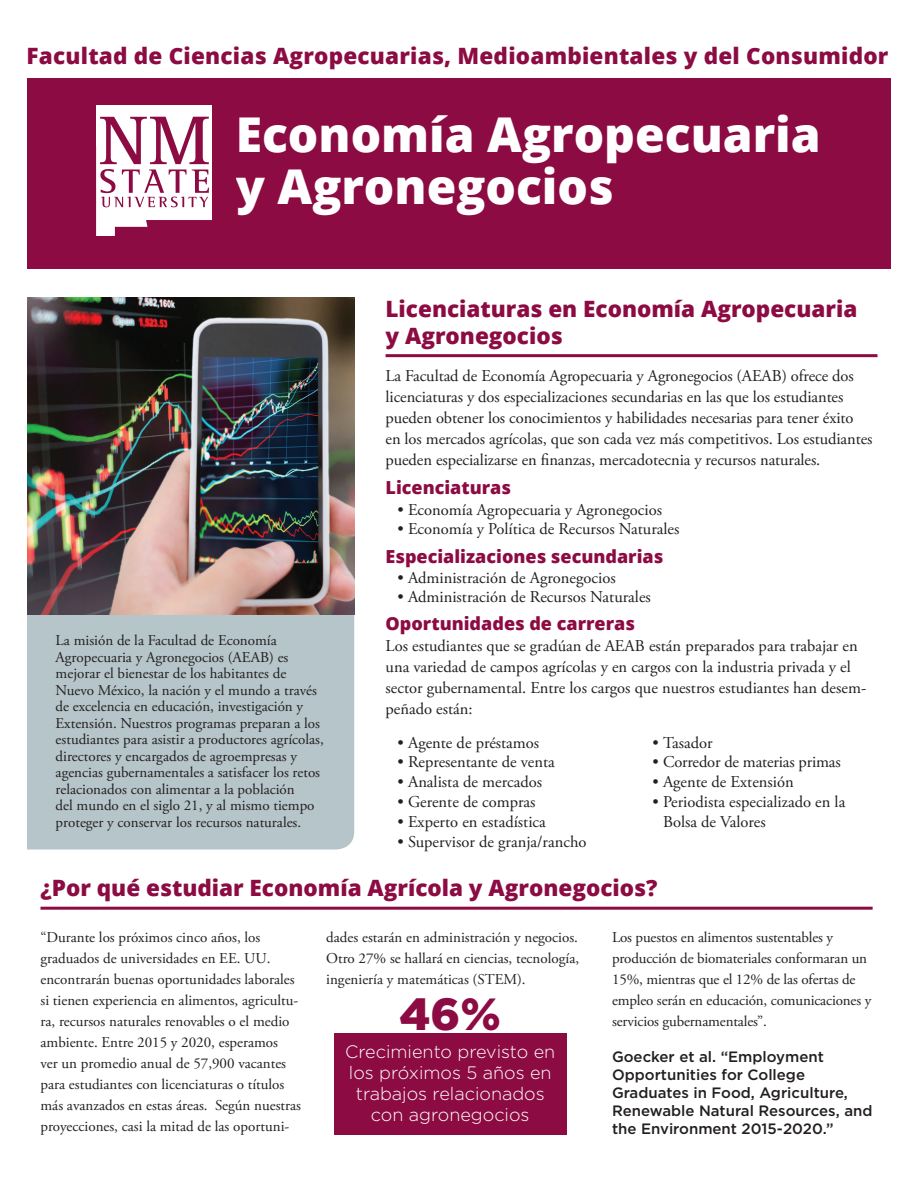
<style>
.page{position:relative;width:918px;height:1188px;background:#fff}
.page>*{position:absolute;margin:0;border:0;box-sizing:border-box;transform-origin:0 0}
.t1{font:800 48px/52.5px "Open Sans";color:#fff}
.t2{font:900 45px "Gotham";color:#8c0b42}
.t3{font:800 22.5px/27px "Open Sans";color:#8c0b42}
.t4{font:300 18px/21px "Gotham";color:#fff;text-align:center}
.t5{font:800 18px "Open Sans";color:#8c0b42}
.t6{font:16.5px/21px "Adobe Garamond Pro";color:#231f20}
.t7{font:15px/21px "Adobe Garamond Pro";color:#231f20}
.t8{font:500 15px/18px "Gotham";color:#231f20}
</style>
<div class="page">
<div style="left:27px;top:615px;width:327px;height:235px;background:#b6c5c9"></div>
<div style="left:27px;top:79px;width:864px;height:190px;background:#8c0b42"></div>
<img style="left:96px;top:105px;width:116px;height:130px">
<img style="left:27px;top:298px;width:327px;height:317px">
<hr style="left:386px;top:354px;width:492px;height:3px;background:#8c0b42">
<hr style="left:40px;top:907px;width:833px;height:3px;background:#8c0b42">
<div style="left:334px;top:1034px;width:232px;height:101px;background:#8c0b42"></div>
<h3 class="t3" style="left:27px;top:41px;width:863px">Facultad de Ciencias Agropecuarias, Medioambientales y del Consumidor</h3>
<h1 class="t1" style="left:236px;top:106px;width:587px">Economía Agropecuaria y Agronegocios</h1>
<p class="t7" style="left:56px;top:633px;width:270px;line-height:16.5px">La misión de la Facultad de Economía Agropecuaria y Agronegocios (AEAB) es mejorar el bienestar de los habitantes de Nuevo México, la nación y el mundo a través de excelencia en educación, investigación y Extensión. Nuestros programas preparan a los estudiantes para asistir a productores agrícolas, directores y encargados de agroempresas y agencias gubernamentales a satisfacer los retos relacionados con alimentar a la población<br>del mundo en el siglo 21, y al mismo tiempo proteger y conservar los recursos naturales.</p>
<h3 class="t3" style="left:386px;top:294px;width:473px">Licenciaturas en Economía Agropecuaria y Agronegocios</h3>
<p class="t6" style="left:386px;top:366px;width:488px">La Facultad de Economía Agropecuaria y Agronegocios (AEAB) ofrece dos licenciaturas y dos especializaciones secundarias en las que los estudiantes pueden obtener los conocimientos y habilidades necesarias para tener éxito en los mercados agrícolas, que son cada vez más competitivos. Los estudiantes pueden especializarse en finanzas, mercadotecnia y recursos naturales.</p>
<p class="t5" style="left:386px;top:473px;width:127px">Licenciaturas</p>
<p class="t6" style="left:398px;top:500px;width:266px">• Economía Agropecuaria y Agronegocios</p>
<p class="t6" style="left:398px;top:519px;width:283px">• Economía y Política de Recursos Naturales</p>
<p class="t5" style="left:386px;top:543px;width:279px">Especializaciones secundarias</p>
<p class="t6" style="left:398px;top:567px;width:220px">• Administración de Agronegocios</p>
<p class="t6" style="left:398px;top:587px;width:255px">• Administración de Recursos Naturales</p>
<p class="t5" style="left:386px;top:610px;width:251px">Oportunidades de carreras</p>
<p class="t6" style="left:386px;top:636px;width:482px">Los estudiantes que se gradúan de AEAB están preparados para trabajar en una variedad de campos agrícolas y en cargos con la industria privada y el sector gubernamental. Entre los cargos que nuestros estudiantes han desem&shy;peñado están:</p>
<p class="t6" style="left:398px;top:732px;width:143px">• Agente de préstamos</p>
<p class="t6" style="left:398px;top:752px;width:159px">• Representante de venta</p>
<p class="t6" style="left:398px;top:772px;width:146px">• Analista de mercados</p>
<p class="t6" style="left:398px;top:792px;width:139px">• Gerente de compras</p>
<p class="t6" style="left:398px;top:812px;width:150px">• Experto en estadística</p>
<p class="t6" style="left:398px;top:831px;width:190px">• Supervisor de granja/rancho</p>
<p class="t6" style="left:653px;top:732px;width:62px">• Tasador</p>
<p class="t6" style="left:653px;top:752px;width:190px">• Corredor de materias primas</p>
<p class="t6" style="left:653px;top:772px;width:143px">• Agente de Extensión</p>
<p class="t6" style="left:663px;top:792px;width:184px;line-height:19.8px;text-indent:-10px">• Periodista especializado en la<br>Bolsa de Valores</p>
<h3 class="t3" style="left:40px;top:873px;width:618px">¿Por qué estudiar Economía Agrícola y Agronegocios?</h3>
<p class="t7" style="left:40px;top:928px;width:262px">“Durante los próximos cinco años, los graduados de universidades en EE. UU. encontrarán buenas oportunidades laborales si tienen experiencia en alimentos, agricultu&shy;ra, recursos naturales renovables o el medio ambiente. Entre 2015 y 2020, esperamos<br>ver un promedio anual de 57,900 vacantes para estudiantes con licenciaturas o títulos más avanzados en estas áreas. Según nuestras proyecciones, casi la mitad de las oportuni-</p>
<p class="t7" style="left:326px;top:928px;width:254px;text-align:justify">dades estarán en administración y negocios.<br>Otro 27% se hallará en ciencias, tecnología, ingeniería y matemáticas (STEM).</p>
<p class="t7" style="left:612px;top:928px;width:261px">Los puestos en alimentos sustentables y producción de biomateriales conformaran un 15%, mientras que el 12% de las ofertas de empleo serán en educación, comunicaciones y servicios gubernamentales”.</p>
<h2 class="t2" style="left:400px;top:983px;width:103px">46%</h2>
<p class="t4" style="left:345px;top:1040px;width:212px">Crecimiento previsto en los próximos 5 años en trabajos relacionados con agronegocios</p>
<p class="t8" style="left:612px;top:1048px;width:262px">Goecker et al. “Employment<br>Opportunities for College<br>Graduates in Food, Agriculture,<br>Renewable Natural Resources, and the Environment 2015-2020.”</p>
</div>
